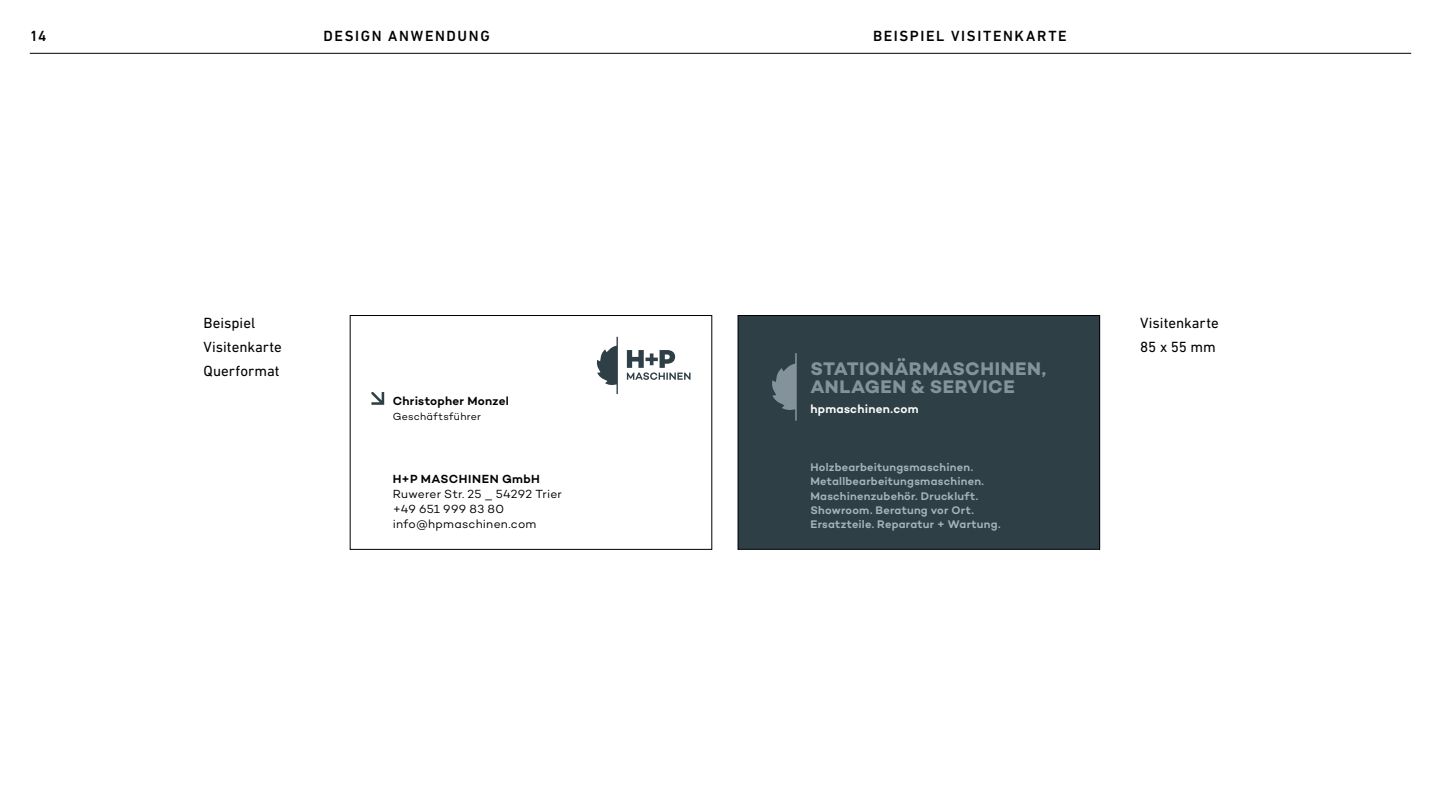
<style>
.page{position:relative;width:1441px;height:810px;background:#fff}
.page>*{position:absolute;margin:0;border:0;box-sizing:border-box;transform-origin:0 0}
.t1{font:700 18.6px/18.6px "Campton";letter-spacing:.025em;color:#83929b}
.t2{font:15px/24px "DIN Next LT Pro";color:#000}
.t3{font:500 15px "DIN Next LT Pro";letter-spacing:.11em;color:#000}
.t4{font:12px/15px "Campton";letter-spacing:.02em;color:#000}
.t5{font:600 12px "Campton";letter-spacing:.02em;color:#000}
.t6{font:600 12px "Campton";letter-spacing:.02em;color:#fff}
.t7{font:600 11.25px/14.2px "Campton";letter-spacing:.02em;color:#a6b3bb}
.t8{font:10.5px "Campton";letter-spacing:.03em;color:#000}
</style>
<div class="page">
<hr style="left:30px;top:53px;width:1380px;height:1px;background:#000">
<div style="left:350px;top:315px;width:362px;height:235px;border:1px solid #000"></div>
<svg style="left:371px;top:392px;width:13px;height:13px"></svg>
<svg style="left:627px;top:350px;width:63px;height:30px"></svg>
<svg style="left:596px;top:337px;width:22px;height:57px"></svg>
<div style="left:738px;top:316px;width:361px;height:233px;background:#2e3f46"></div>
<div style="left:737px;top:315px;width:362px;height:235px;border:1px solid #000"></div>
<svg style="left:772px;top:353px;width:24px;height:68px"></svg>
<h2 class="t3" style="left:30px;top:27px;width:18px">14</h2>
<h2 class="t3" style="left:323px;top:27px;width:168px">DESIGN ANWENDUNG</h2>
<h2 class="t3" style="left:873px;top:27px;width:195px">BEISPIEL VISITENKARTE</h2>
<h2 class="t2" style="left:203px;top:311px;width:80px">Beispiel<br>Visitenkarte<br>Querformat</h2>
<h2 class="t2" style="left:1140px;top:311px;width:80px">Visitenkarte<br>85 x 55 mm</h2>
<h1 class="t1" style="left:810px;top:359px;width:237px">STATIONÄRMASCHINEN,<br>ANLAGEN &amp; SERVICE</h1>
<p class="t6" style="left:810px;top:402px;width:110px">hpmaschinen.com</p>
<p class="t5" style="left:392px;top:393px;width:118px">Christopher Monzel</p>
<p class="t8" style="left:392px;top:410px;width:90px">Geschäftsführer</p>
<p class="t5" style="left:393px;top:471px;width:148px">H+P MASCHINEN GmbH</p>
<p class="t4" style="left:392px;top:486px;width:171px">Ruwerer Str. 25 _ 54292 Trier +49 651 999 83 80 info@hpmaschinen.com</p>
<p class="t7" style="left:810px;top:460px;width:192px">Holzbearbeitungsmaschinen.<br>Metallbearbeitungsmaschinen.<br>Maschinenzubehör. Druckluft.<br>Showroom. Beratung vor Ort.<br>Ersatzteile. Reparatur + Wartung.</p>
</div>
